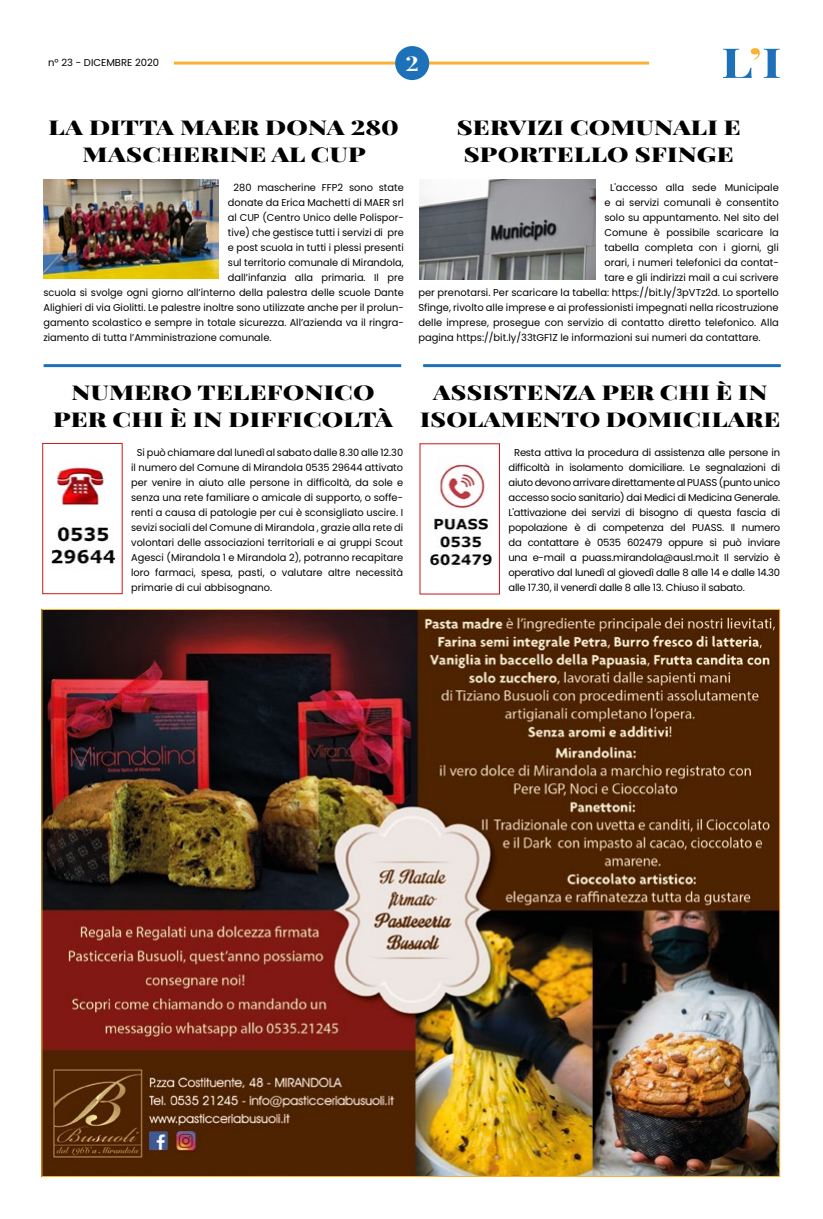
<style>
.page{position:relative;width:823px;height:1219px;background:#fff}
.page>*{position:absolute;margin:0;border:0;box-sizing:border-box;transform-origin:0 0}
.ph-titoli_brevi{font:900 20px/27px "Playfair Display SC";letter-spacing:.01em;color:#000;text-align:center;scale:1.3 1}
.ph-titoli_brevi-2{font:900 20px/27px "Playfair Display SC";letter-spacing:.01em;color:#000;text-align:center;scale:1.27 1}
.t1{font:700 20px "Playfair Display SC";color:#fff;scale:1.25 1}
.ph-testo_articolo{font:10px/15px "Poppins";color:#000;text-align:justify}
</style>
<div class="page">
<hr style="left:174px;top:62px;width:474px;height:3px;background:#f9b234">
<div style="left:395px;top:46px;width:34px;height:34px;background:#1d71b8;border-radius:50%"></div>
<svg style="left:723px;top:48px;width:56px;height:30px"></svg>
<img style="left:43px;top:611px;width:734px;height:564px">
<hr style="left:44px;top:364px;width:357px;height:3px;background:#1d71b8">
<hr style="left:423px;top:364px;width:357px;height:3px;background:#1d71b8">
<img style="left:43px;top:180px;width:175px;height:98px">
<img style="left:420px;top:180px;width:175px;height:99px">
<img style="left:51px;top:467px;width:68px;height:97px">
<div style="left:42px;top:443px;width:81px;height:151px;border:1px solid #cd1719"></div>
<img style="left:428px;top:464px;width:64px;height:102px">
<p class="ph-testo_articolo" style="left:48px;top:55px;width:112px">n° 23 - DICEMBRE 2020</p>
<h1 class="t1" style="left:405px;top:51px;width:12px">2</h1>
<p class="ph-titoli_brevi" style="left:48px;top:114px;width:271px">LA DITTA MAER DONA 280<br>MASCHERINE AL CUP</p>
<p class="ph-titoli_brevi" style="left:456px;top:114px;width:220px">SERVIZI COMUNALI E<br>SPORTELLO SFINGE</p>
<p class="ph-testo_articolo" style="left:233px;top:180px;width:172px">280 mascherine FFP2 sono state</p>
<p class="ph-testo_articolo" style="left:228px;top:195px;width:177px">donate da Erica Machetti di MAER srl</p>
<p class="ph-testo_articolo" style="left:228px;top:210px;width:177px">al CUP (Centro Unico delle Polispor-</p>
<p class="ph-testo_articolo" style="left:228px;top:225px;width:177px">tive) che gestisce tutti i servizi di pre</p>
<p class="ph-testo_articolo" style="left:228px;top:240px;width:177px">e post scuola in tutti i plessi presenti</p>
<p class="ph-testo_articolo" style="left:228px;top:255px;width:177px">sul territorio comunale di Mirandola,</p>
<p class="ph-testo_articolo" style="left:228px;top:270px;width:177px">dall’infanzia alla primaria. Il pre</p>
<p class="ph-testo_articolo" style="left:43px;top:285px;width:362px">scuola si svolge ogni giorno all’interno della palestra delle scuole Dante</p>
<p class="ph-testo_articolo" style="left:43px;top:300px;width:362px">Alighieri di via Giolitti. Le palestre inoltre sono utilizzate anche per il prolun-</p>
<p class="ph-testo_articolo" style="left:43px;top:315px;width:362px">gamento scolastico e sempre in totale sicurezza. All’azienda va il ringra-</p>
<p class="ph-testo_articolo" style="left:43px;top:330px;width:229px">ziamento di tutta l’Amministrazione comunale.</p>
<p class="ph-titoli_brevi" style="left:53px;top:379px;width:263px">NUMERO TELEFONICO<br>PER CHI È IN DIFFICOLTÀ</p>
<p class="ph-testo_articolo" style="left:131px;top:445px;width:273px;text-indent:6px">Si può chiamare dal lunedì al sabato dalle 8.30 alle 12.30 il numero del Comune di Mirandola 0535 29644 attivato per venire in aiuto alle persone in difficoltà, da sole e senza una rete familiare o amicale di supporto, o soffe&shy;renti a causa di patologie per cui è sconsigliato uscire. I sevizi sociali del Comune di Mirandola , grazie alla rete di volontari delle associazioni territoriali e ai gruppi Scout Agesci (Mirandola 1 e Mirandola 2), potranno recapitare loro farmaci, spesa, pasti, o valutare altre necessità primarie di cui abbisognano.</p>
<p class="ph-testo_articolo" style="left:609px;top:180px;width:170px">L'accesso alla sede Municipale</p>
<p class="ph-testo_articolo" style="left:604px;top:195px;width:176px">e ai servizi comunali è consentito</p>
<p class="ph-testo_articolo" style="left:604px;top:210px;width:176px">solo su appuntamento. Nel sito del</p>
<p class="ph-testo_articolo" style="left:604px;top:225px;width:176px">Comune è possibile scaricare la</p>
<p class="ph-testo_articolo" style="left:604px;top:240px;width:176px">tabella completa con i giorni, gli</p>
<p class="ph-testo_articolo" style="left:604px;top:255px;width:176px">orari, i numeri telefonici da contat-</p>
<p class="ph-testo_articolo" style="left:604px;top:270px;width:176px">tare e gli indirizzi mail a cui scrivere</p>
<p class="ph-testo_articolo" style="left:418px;top:285px;width:362px">per prenotarsi. Per scaricare la tabella: https://bit.ly/3pVTz2d. Lo sportello</p>
<p class="ph-testo_articolo" style="left:418px;top:300px;width:361px">Sfinge, rivolto alle imprese e ai professionisti impegnati nella ricostruzione</p>
<p class="ph-testo_articolo" style="left:418px;top:315px;width:362px">delle imprese, prosegue con servizio di contatto diretto telefonico. Alla</p>
<p class="ph-testo_articolo" style="left:418px;top:330px;width:343px">pagina https://bit.ly/33tGF1Z le informazioni sui numeri da contattare.</p>
<p class="ph-titoli_brevi-2" style="left:420px;top:379px;width:285px">ASSISTENZA PER CHI È IN<br>ISOLAMENTO DOMICILARE</p>
<p class="ph-testo_articolo" style="left:508px;top:445px;width:273px;text-indent:6px">Resta attiva la procedura di assistenza alle persone in difficoltà in isolamento domiciliare. Le segnalazioni di aiuto devono arrivare direttamente al PUASS (punto unico accesso socio sanitario) dai Medici di Medicina Generale.<br>L'attivazione dei servizi di bisogno di questa fascia di popolazione è di competenza del PUASS. Il numero da contattare è 0535 602479 oppure si può inviare una e-mail a puass.mirandola@ausl.mo.it Il servizio è operativo dal lunedì al giovedì dalle 8 alle 14 e dalle 14.30 alle 17.30, il venerdì dalle 8 alle 13. Chiuso il sabato.</p>
</div>
